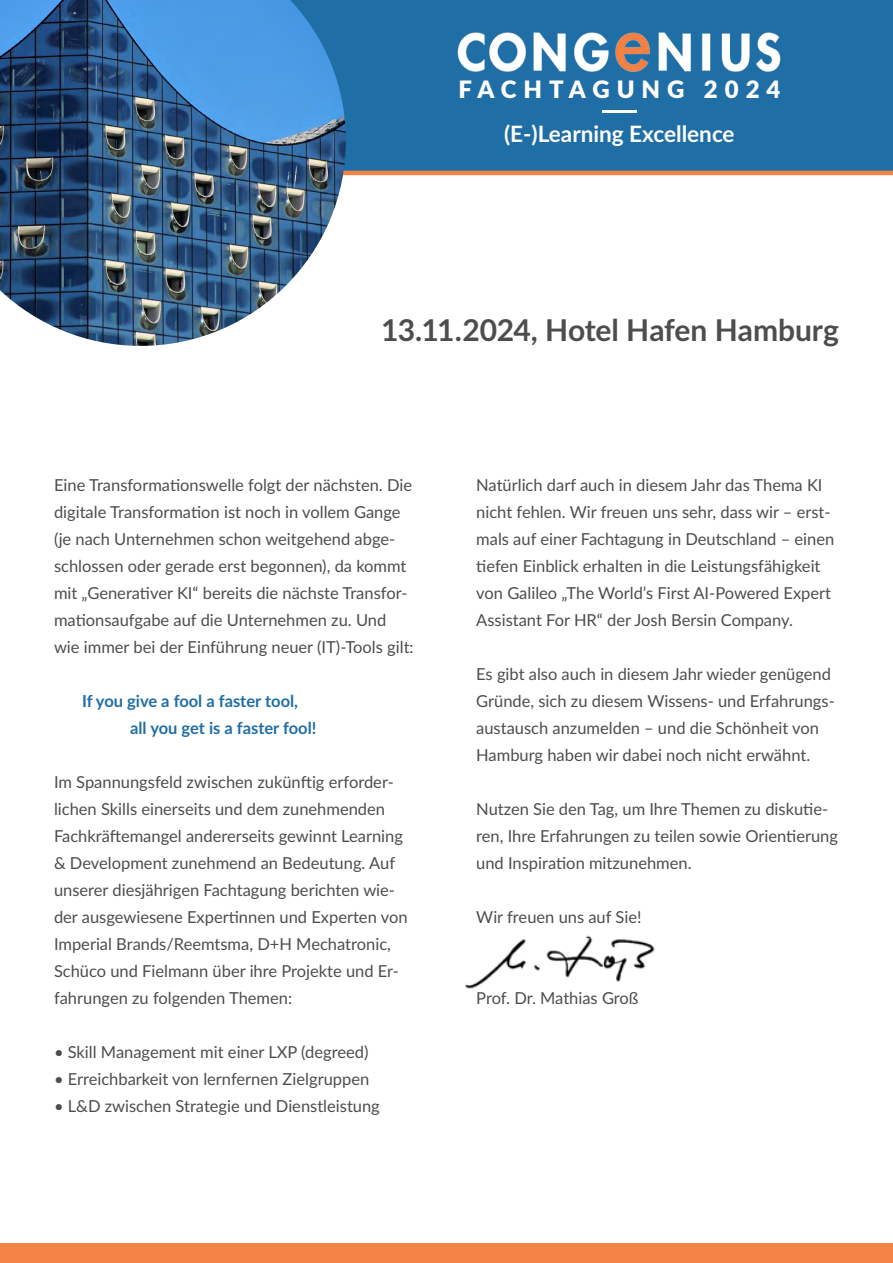
<style>
.page{position:relative;width:893px;height:1263px;background:#fff}
.page>*{position:absolute;margin:0;border:0;box-sizing:border-box;transform-origin:0 0}
.t1{font:700 30px "Lato";color:#4d4d4d}
.t2{font:900 24px "Lato";letter-spacing:.29em;color:#fff}
.t3{font:700 22.5px "Lato";color:#fff}
.t4{font:16.5px/27px "Lato";color:#4d4d4d}
.t5{font:700 16.5px "Lato";color:#206ea6}
</style>
<div class="page">
<img style="left:464px;top:935px;width:191px;height:54px">
<div style="left:0;top:0;width:893px;height:172px;background:#206ea6"></div>
<hr style="left:602px;top:111px;width:34px;height:2px;background:#fff">
<img style="left:457px;top:32px;width:324px;height:40px">
<div style="left:0;top:1244px;width:893px;height:19px;background:#f58345"></div>
<hr style="left:337px;top:171px;width:556px;height:4px;background:#f58345">
<img style="left:0;top:0;width:346px;height:346px">
<p class="t2" style="left:458px;top:71px;width:324px">FACHTAGUNG 2024</p>
<p class="t3" style="left:504px;top:117px;width:232px">(E-)Learning Excellence</p>
<p class="t1" style="left:381px;top:308px;width:459px">13.11.2024, Hotel Hafen Hamburg</p>
<p class="t4" style="left:54px;top:471px;width:361px">Eine Transformationswelle folgt der nächsten. Die digitale Transformation ist noch in vollem Gange (je nach Unternehmen schon weitgehend abge&shy;schlossen oder gerade erst begonnen), da kommt mit „Generativer KI“ bereits die nächste Transfor&shy;mationsaufgabe auf die Unternehmen zu. Und wie immer bei der Einführung neuer (IT)-Tools gilt:</p>
<p class="t5" style="left:82px;top:689px;width:218px">If you give a fool a faster tool,</p>
<p class="t5" style="left:130px;top:716px;width:188px">all you get is a faster fool!</p>
<p class="t4" style="left:54px;top:768px;width:355px">Im Spannungsfeld zwischen zukünftig erforder&shy;lichen Skills einerseits und dem zunehmenden Fachkräftemangel andererseits gewinnt Learning &amp; Development zunehmend an Bedeutung. Auf unserer diesjährigen Fachtagung berichten wie&shy;der ausgewiesene Expertinnen und Experten von Imperial Brands/Reemtsma, D+H Mechatronic, Schüco und Fielmann über ihre Projekte und Er&shy;fahrungen zu folgenden Themen:</p>
<p class="t4" style="left:54px;top:1038px;width:316px">• Skill Management mit einer LXP (degreed)</p>
<p class="t4" style="left:54px;top:1065px;width:317px">• Erreichbarkeit von lernfernen Zielgruppen</p>
<p class="t4" style="left:54px;top:1092px;width:327px">• L&amp;D zwischen Strategie und Dienstleistung</p>
<p class="t4" style="left:476px;top:471px;width:360px">Natürlich darf auch in diesem Jahr das Thema KI nicht fehlen. Wir freuen uns sehr, dass wir – erst&shy;mals auf einer Fachtagung in Deutschland – einen tiefen Einblick erhalten in die Leistungsfähigkeit von Galileo „The World’s First AI-Powered Expert Assistant For HR“ der Josh Bersin Company.</p>
<p class="t4" style="left:476px;top:660px;width:360px">Es gibt also auch in diesem Jahr wieder genügend Gründe, sich zu diesem Wissens- und Erfahrungs&shy;austausch anzumelden – und die Schönheit von Hamburg haben wir dabei noch nicht erwähnt.</p>
<p class="t4" style="left:476px;top:795px;width:363px">Nutzen Sie den Tag, um Ihre Themen zu diskutie&shy;ren, Ihre Erfahrungen zu teilen sowie Orientierung und Inspiration mitzunehmen.</p>
<p class="t4" style="left:476px;top:903px;width:167px">Wir freuen uns auf Sie!</p>
<p class="t4" style="left:476px;top:984px;width:164px">Prof. Dr. Mathias Groß</p>
</div>
